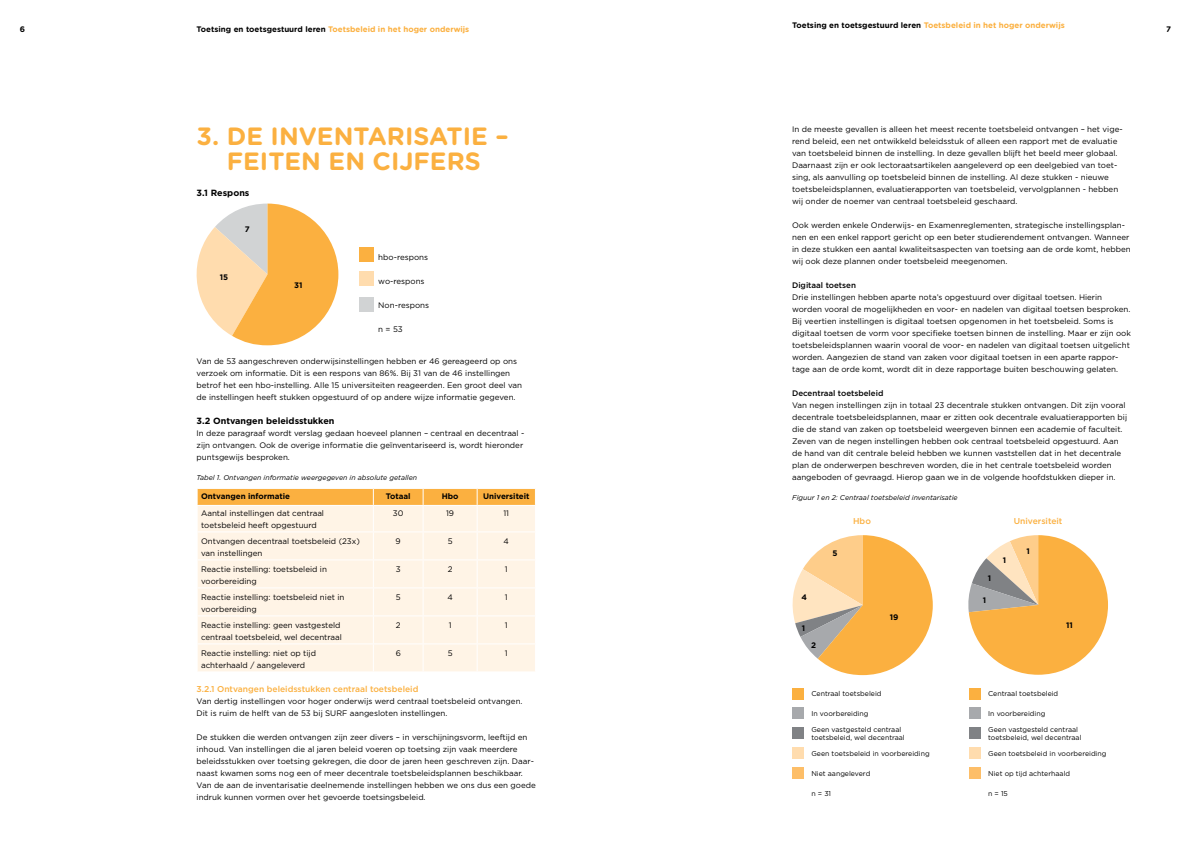
<style>
.page{position:relative;width:1191px;height:842px;background:#fff}
.page>*{position:absolute;margin:0;border:0;box-sizing:border-box;transform-origin:0 0}
.t1{font:700 25px/25px "Gotham Rounded";color:#fbb040;text-align:center}
.t2{font:700 9px "Gotham";color:#000}
.t3{font:500 8.5px "Gotham";color:#fbb040}
.t4{font:8px/12px "Gotham";color:#000}
.t5{font:700 8px "Gotham Rounded";color:#fbb040}
.t6{font:700 8px "Gotham";color:#000}
.t7{font:500 8px "Gotham";color:#000}
.t8{font:700 8px "Gotham Rounded";color:#000}
.t9{font:7px/8px "Gotham";color:#000}
.t10{font:italic 7px "Gotham";color:#000}
.s1{color:#000}
</style>
<div class="page">
<svg style="left:792px;top:535px;width:140px;height:140px"></svg>
<svg style="left:197px;top:488px;width:339px;height:183px;background:#feeed8"></svg>
<svg style="left:968px;top:535px;width:140px;height:140px"></svg>
<div style="left:792px;top:688px;width:11px;height:11px;background:#fbb040"></div>
<div style="left:969px;top:688px;width:11px;height:11px;background:#fbb040"></div>
<div style="left:792px;top:707px;width:11px;height:12px;background:#a7a9ac"></div>
<div style="left:969px;top:707px;width:11px;height:12px;background:#a7a9ac"></div>
<div style="left:792px;top:747px;width:11px;height:12px;background:#ffdcae"></div>
<div style="left:969px;top:747px;width:11px;height:12px;background:#ffdcae"></div>
<div style="left:792px;top:727px;width:11px;height:12px;background:#808285"></div>
<div style="left:969px;top:727px;width:11px;height:12px;background:#808285"></div>
<div style="left:792px;top:767px;width:11px;height:12px;background:#fdbe68"></div>
<div style="left:969px;top:767px;width:11px;height:12px;background:#fdbe68"></div>
<svg style="left:197px;top:204px;width:141px;height:141px"></svg>
<div style="left:359px;top:248px;width:14px;height:14px;background:#fbb040"></div>
<div style="left:359px;top:272px;width:14px;height:14px;background:#ffdcae"></div>
<div style="left:359px;top:298px;width:14px;height:14px;background:#d1d3d4"></div>
<p class="t8" style="left:20px;top:23px;width:7px">6</p>
<p class="t5" style="left:197px;top:23px;width:274px"><span class="s1">Toetsing en toetsgestuurd leren</span> Toetsbeleid in het hoger onderwijs</p>
<h1 class="t1" style="left:197px;top:122px;width:313px">3. De inventarisatie – feiten en cijfers</h1>
<p class="t2" style="left:197px;top:187px;width:54px">3.1 Respons</p>
<p class="t6" style="left:220px;top:272px;width:10px">15</p>
<p class="t6" style="left:245px;top:224px;width:6px">7</p>
<p class="t6" style="left:294px;top:280px;width:10px">31</p>
<p class="t4" style="left:378px;top:251px;width:51px">hbo-respons</p>
<p class="t4" style="left:378px;top:275px;width:48px">wo-respons</p>
<p class="t4" style="left:378px;top:299px;width:52px">Non-respons</p>
<p class="t4" style="left:378px;top:323px;width:26px">n = 53</p>
<p class="t4" style="left:197px;top:355px;width:327px">Van de 53 aangeschreven onderwijsinstellingen hebben er 46 gereageerd op ons verzoek om informatie. Dit is een respons van 86%. Bij 31 van de 46 instellingen betrof het een hbo-instelling. Alle 15 universiteiten reageerden. Een groot deel van de instellingen heeft stukken opgestuurd of op andere wijze informatie gegeven.</p>
<p class="t2" style="left:197px;top:415px;width:139px">3.2 Ontvangen beleidsstukken</p>
<p class="t4" style="left:197px;top:427px;width:329px">In deze paragraaf wordt verslag gedaan hoeveel plannen – centraal en decentraal - zijn ontvangen. Ook de overige informatie die geïnventariseerd is, wordt hieronder puntsgewijs besproken.</p>
<p class="t10" style="left:197px;top:473px;width:222px">Tabel 1. Ontvangen informatie weergegeven in absolute getallen</p>
<p class="t6" style="left:201px;top:491px;width:91px">Ontvangen informatie</p>
<p class="t6" style="left:386px;top:491px;width:26px">Totaal</p>
<p class="t6" style="left:442px;top:491px;width:18px">Hbo</p>
<p class="t6" style="left:483px;top:491px;width:48px">Universiteit</p>
<p class="t4" style="left:201px;top:507px;width:124px">Aantal instellingen dat centraal toetsbeleid heeft opgestuurd</p>
<p class="t4" style="left:393px;top:507px;width:12px">30</p>
<p class="t4" style="left:446px;top:507px;width:10px">19</p>
<p class="t4" style="left:503px;top:507px;width:7px">11</p>
<p class="t4" style="left:201px;top:535px;width:160px">Ontvangen decentraal toetsbeleid (23x) van instellingen</p>
<p class="t4" style="left:396px;top:535px;width:7px">9</p>
<p class="t4" style="left:448px;top:535px;width:6px">5</p>
<p class="t4" style="left:503px;top:535px;width:7px">4</p>
<p class="t4" style="left:201px;top:563px;width:127px">Reactie instelling: toetsbeleid in voorbereiding</p>
<p class="t4" style="left:396px;top:563px;width:6px">3</p>
<p class="t4" style="left:448px;top:563px;width:6px">2</p>
<p class="t4" style="left:505px;top:563px;width:4px">1</p>
<p class="t4" style="left:201px;top:591px;width:145px">Reactie instelling: toetsbeleid niet in voorbereiding</p>
<p class="t4" style="left:396px;top:591px;width:6px">5</p>
<p class="t4" style="left:447px;top:591px;width:7px">4</p>
<p class="t4" style="left:505px;top:591px;width:4px">1</p>
<p class="t4" style="left:201px;top:619px;width:142px">Reactie instelling: geen vastgesteld centraal toetsbeleid, wel decentraal</p>
<p class="t4" style="left:396px;top:619px;width:6px">2</p>
<p class="t4" style="left:449px;top:619px;width:4px">1</p>
<p class="t4" style="left:505px;top:619px;width:4px">1</p>
<p class="t4" style="left:201px;top:647px;width:116px">Reactie instelling: niet op tijd achterhaald / aangeleverd</p>
<p class="t4" style="left:396px;top:647px;width:7px">6</p>
<p class="t4" style="left:448px;top:647px;width:6px">5</p>
<p class="t4" style="left:505px;top:647px;width:4px">1</p>
<p class="t3" style="left:197px;top:683px;width:223px">3.2.1 Ontvangen beleidsstukken centraal toetsbeleid</p>
<p class="t4" style="left:197px;top:695px;width:327px">Van dertig instellingen voor hoger onderwijs werd centraal toetsbeleid ontvangen.<br>Dit is ruim de helft van de 53 bij SURF aangesloten instellingen.</p>
<p class="t4" style="left:197px;top:731px;width:341px">De stukken die werden ontvangen zijn zeer divers – in verschijningsvorm, leeftijd en inhoud. Van instellingen die al jaren beleid voeren op toetsing zijn vaak meerdere beleidsstukken over toetsing gekregen, die door de jaren heen geschreven zijn. Daar&shy;naast kwamen soms nog een of meer decentrale toetsbeleidsplannen beschikbaar.<br>Van de aan de inventarisatie deelnemende instellingen hebben we ons dus een goede indruk kunnen vormen over het gevoerde toetsingsbeleid.</p>
<p class="t5" style="left:792px;top:19px;width:274px"><span class="s1">Toetsing en toetsgestuurd leren</span> Toetsbeleid in het hoger onderwijs</p>
<p class="t8" style="left:1166px;top:23px;width:6px">7</p>
<p class="t4" style="left:792px;top:123px;width:332px">In de meeste gevallen is alleen het meest recente toetsbeleid ontvangen – het vige&shy;rend beleid, een net ontwikkeld beleidsstuk of alleen een rapport met de evaluatie van toetsbeleid binnen de instelling. In deze gevallen blijft het beeld meer globaal.<br>Daarnaast zijn er ook lectoraatsartikelen aangeleverd op een deelgebied van toet&shy;sing, als aanvulling op toetsbeleid binnen de instelling. Al deze stukken - nieuwe toetsbeleidsplannen, evaluatierapporten van toetsbeleid, vervolgplannen - hebben wij onder de noemer van centraal toetsbeleid geschaard.</p>
<p class="t4" style="left:792px;top:219px;width:340px">Ook werden enkele Onderwijs- en Examenreglementen, strategische instellingsplan&shy;nen en een enkel rapport gericht op een beter studierendement ontvangen. Wanneer in deze stukken een aantal kwaliteitsaspecten van toetsing aan de orde komt, hebben wij ook deze plannen onder toetsbeleid meegenomen.</p>
<p class="t7" style="left:792px;top:280px;width:65px">Digitaal toetsen</p>
<p class="t4" style="left:792px;top:291px;width:340px">Drie instellingen hebben aparte nota’s opgestuurd over digitaal toetsen. Hierin worden vooral de mogelijkheden en voor- en nadelen van digitaal toetsen besproken.<br>Bij veertien instellingen is digitaal toetsen opgenomen in het toetsbeleid. Soms is digitaal toetsen de vorm voor specifieke toetsen binnen de instelling. Maar er zijn ook toetsbeleidsplannen waarin vooral de voor- en nadelen van digitaal toetsen uitgelicht worden. Aangezien de stand van zaken voor digitaal toetsen in een aparte rappor&shy;tage aan de orde komt, wordt dit in deze rapportage buiten beschouwing gelaten.</p>
<p class="t7" style="left:792px;top:388px;width:93px">Decentraal toetsbeleid</p>
<p class="t4" style="left:792px;top:399px;width:336px">Van negen instellingen zijn in totaal 23 decentrale stukken ontvangen. Dit zijn vooral decentrale toetsbeleidsplannen, maar er zitten ook decentrale evaluatierapporten bij die de stand van zaken op toetsbeleid weergeven binnen een academie of faculteit.<br>Zeven van de negen instellingen hebben ook centraal toetsbeleid opgestuurd. Aan de hand van dit centrale beleid hebben we kunnen vaststellen dat in het decentrale plan de onderwerpen beschreven worden, die in het centrale toetsbeleid worden aangeboden of gevraagd. Hierop gaan we in de volgende hoofdstukken dieper in.</p>
<p class="t10" style="left:792px;top:493px;width:167px">Figuur 1 en 2: Centraal toetsbeleid inventarisatie</p>
<p class="t6" style="left:801px;top:592px;width:7px">4</p>
<p class="t6" style="left:802px;top:622px;width:5px">1</p>
<p class="t6" style="left:811px;top:640px;width:6px">2</p>
<p class="t6" style="left:832px;top:548px;width:7px">5</p>
<p class="t3" style="left:853px;top:515px;width:19px">Hbo</p>
<p class="t3" style="left:1013px;top:515px;width:50px">Universiteit</p>
<p class="t6" style="left:890px;top:612px;width:10px">19</p>
<p class="t6" style="left:988px;top:572px;width:5px">1</p>
<p class="t6" style="left:983px;top:594px;width:5px">1</p>
<p class="t6" style="left:1002px;top:554px;width:5px">1</p>
<p class="t6" style="left:1026px;top:546px;width:5px">1</p>
<p class="t6" style="left:1066px;top:620px;width:8px">11</p>
<p class="t9" style="left:811px;top:689px;width:72px">Centraal toetsbeleid</p>
<p class="t9" style="left:811px;top:709px;width:59px">In voorbereiding</p>
<p class="t9" style="left:811px;top:725px;width:95px">Geen vastgesteld centraal toetsbeleid, wel decentraal</p>
<p class="t9" style="left:811px;top:749px;width:120px">Geen toetsbeleid in voorbereiding</p>
<p class="t9" style="left:811px;top:769px;width:60px">Niet aangeleverd</p>
<p class="t9" style="left:811px;top:789px;width:21px">n = 31</p>
<p class="t9" style="left:988px;top:689px;width:72px">Centraal toetsbeleid</p>
<p class="t9" style="left:988px;top:709px;width:59px">In voorbereiding</p>
<p class="t9" style="left:988px;top:725px;width:95px">Geen vastgesteld centraal toetsbeleid, wel decentraal</p>
<p class="t9" style="left:988px;top:749px;width:120px">Geen toetsbeleid in voorbereiding</p>
<p class="t9" style="left:988px;top:769px;width:83px">Niet op tijd achterhaald</p>
<p class="t9" style="left:988px;top:789px;width:21px">n = 15</p>
</div>
